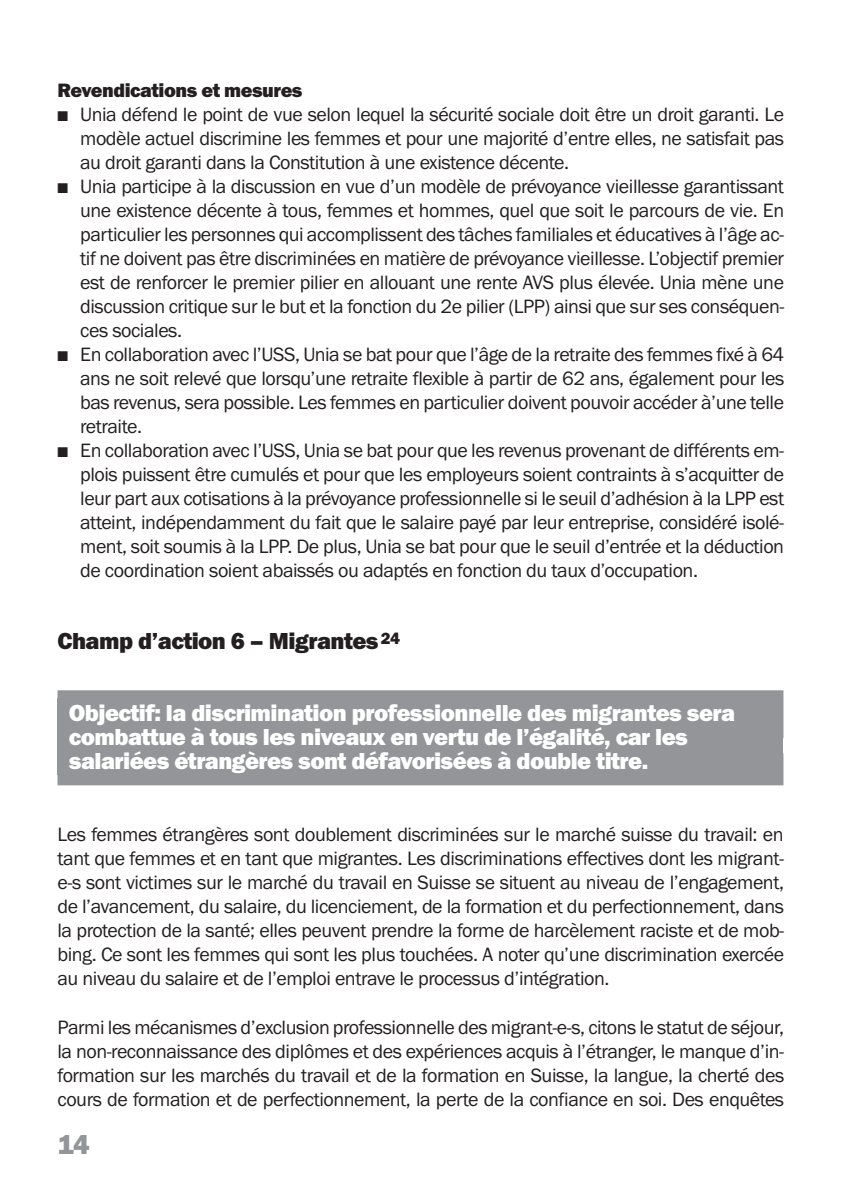
<style>
.page{position:relative;width:841px;height:1193px;background:#fff}
.page>*{position:absolute;margin:0;border:0;box-sizing:border-box;transform-origin:0 0}
.t1{font:28px "Franklin Got URWT Hea";color:#939598}
.t2{font:24px/24px "Franklin Got URWT Hea";letter-spacing:-.025em;color:#fff}
.t3{font:24px "Franklin Got URWT Hea";letter-spacing:-.025em;color:#231f20}
.t4{font:20px/24px "Franklin Got URWT Boo";letter-spacing:-.025em;color:#231f20;text-align:justify}
.t5{font:20px "Franklin Got URWT Hea";letter-spacing:-.025em;color:#231f20}
</style>
<div class="page">
<div style="left:57px;top:690px;width:727px;height:96px;background:#939598"></div>
<p class="t5" style="left:57px;top:78px;width:246px">Revendications et mesures</p>
<p class="t4" style="left:80px;top:102px;width:705px;text-indent:-23px">■ Unia défend le point de vue selon lequel la sécurité sociale doit être un droit garanti. Le modèle actuel discrimine les femmes et pour une majorité d’entre elles, ne satisfait pas au droit garanti dans la Constitution à une existence décente.</p>
<p class="t4" style="left:80px;top:174px;width:705px;text-indent:-23px">■ Unia participe à la discussion en vue d’un modèle de prévoyance vieillesse garantissant une existence décente à tous, femmes et hommes, quel que soit le parcours de vie. En particulier les personnes qui accomplissent des tâches familiales et éducatives à l’âge ac&shy;tif ne doivent pas être discriminées en matière de prévoyance vieillesse. L’objectif premier est de renforcer le premier pilier en allouant une rente AVS plus élevée. Unia mène une discussion critique sur le but et la fonction du 2e pilier (LPP) ainsi que sur ses conséquen&shy;ces sociales.</p>
<p class="t4" style="left:80px;top:342px;width:705px;text-indent:-23px">■ En collaboration avec l’USS, Unia se bat pour que l’âge de la retraite des femmes fixé à 64 ans ne soit relevé que lorsqu’une retraite flexible à partir de 62 ans, également pour les bas revenus, sera possible. Les femmes en particulier doivent pouvoir accéder à’une telle retraite.</p>
<p class="t4" style="left:80px;top:438px;width:705px;text-indent:-23px">■ En collaboration avec l’USS, Unia se bat pour que les revenus provenant de différents em&shy;plois puissent être cumulés et pour que les employeurs soient contraints à s’acquitter de leur part aux cotisations à la prévoyance professionnelle si le seuil d’adhésion à la LPP est atteint, indépendamment du fait que le salaire payé par leur entreprise, considéré isolé&shy;ment, soit soumis à la LPP. De plus, Unia se bat pour que le seuil d’entrée et la déduction de coordination soient abaissés ou adaptés en fonction du taux d’occupation.</p>
<p class="t3" style="left:57px;top:626px;width:344px">Champ d’action 6 – Migrantes<sup>24</sup></p>
<p class="t2" style="left:69px;top:701px;width:668px">Objectif: la discrimination professionnelle des migrantes sera combattue à tous les niveaux en vertu de l’égalité, car les salariées étrangères sont défavorisées à double titre.</p>
<p class="t4" style="left:57px;top:822px;width:728px">Les femmes étrangères sont doublement discriminées sur le marché suisse du travail: en tant que femmes et en tant que migrantes. Les discriminations effectives dont les migrant&shy;e-s sont victimes sur le marché du travail en Suisse se situent au niveau de l’engagement, de l’avancement, du salaire, du licenciement, de la formation et du perfectionnement, dans la protection de la santé; elles peuvent prendre la forme de harcèlement raciste et de mob&shy;bing. Ce sont les femmes qui sont les plus touchées. A noter qu’une discrimination exercée au niveau du salaire et de l’emploi entrave le processus d’intégration.</p>
<p class="t4" style="left:57px;top:1014px;width:728px">Parmi les mécanismes d’exclusion professionnelle des migrant-e-s, citons le statut de séjour, la non-reconnaissance des diplômes et des expériences acquis à l’étranger, le manque d’in&shy;formation sur les marchés du travail et de la formation en Suisse, la langue, la cherté des cours de formation et de perfectionnement, la perte de la confiance en soi. Des enquêtes</p>
<h1 class="t1" style="left:57px;top:1127px;width:34px">14</h1>
</div>
